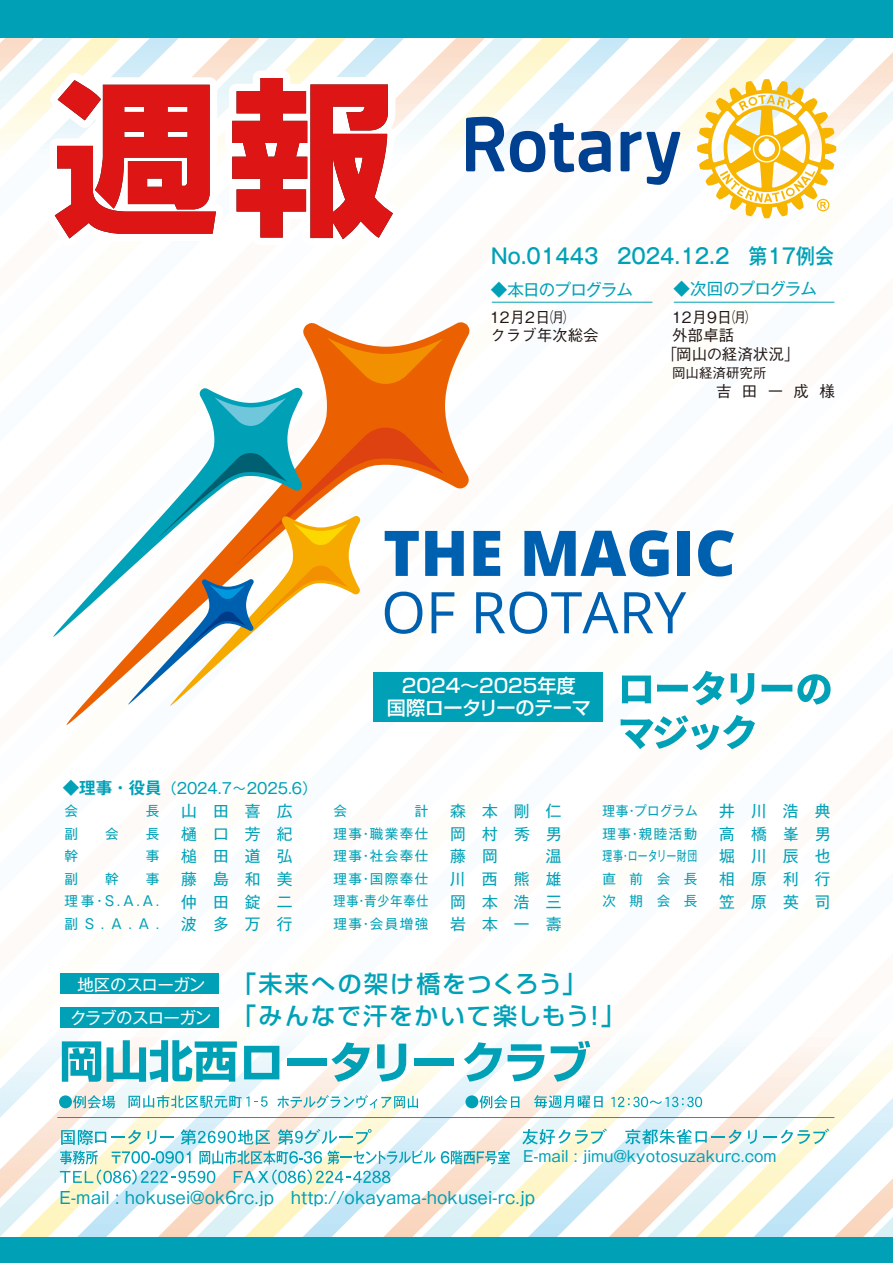
<style>
.page{position:relative;width:893px;height:1263px;background:#fff}
.page>*{position:absolute;margin:0;border:0;box-sizing:border-box;transform-origin:0 0}
.t1{font:500 24px "Shin Go Pro";letter-spacing:.09em;color:#00a1b7}
.t2{font:500 21px "Gothic MB101 Pro";color:#00a1b7;scale:.9 1}
.t3{font:500 19.2px/21.8px "Shin Go Pro";color:#fff;text-align:center}
.t4{font:16.5px "Gothic MB101 Pro";color:#00a1b7}
.t5{font:16.5px "Gothic MB101 Pro";letter-spacing:-.05em;color:#00a1b7}
.t6{font:16.5px "Gothic MB101 Pro";letter-spacing:-.045em;color:#fff}
.t7{font:15.75px/22.5px "Gothic MB101 Pro";letter-spacing:1.03em;color:#00a1b7;text-align:justify}
.t8{font:500 15.6px/18.6px "Gothic BBB Pro";color:#221815}
.t9{font:15px "Gothic MB101 Pro";color:#00a1b7}
.t10{font:13.5px/22.5px "Gothic MB101 Pro";letter-spacing:.11em;color:#00a1b7;text-align:justify}
.t11{font:13.5px/22.5px "Gothic MB101 Pro";letter-spacing:.11em;color:#00a1b7;text-align:justify;scale:.93 1}
.t12{font:500 13.5px "Gothic BBB Pro";color:#221815}
.s1{font-size:13.5px}
.s2{font-family:"Gothic MB101 Pro De";font-weight:700;font-size:16.5px}
.s3{font-family:"Gothic MB101 Pro";font-weight:400;font-size:16.5px;color:#fff}
</style>
<div class="page">
<svg style="left:0;top:39px;width:893px;height:38px"></svg>
<svg style="left:0;top:1026px;width:893px;height:58px"></svg>
<svg style="left:0;top:1084px;width:893px;height:81px"></svg>
<svg style="left:0;top:1165px;width:893px;height:38px"></svg>
<svg style="left:0;top:1203px;width:893px;height:34px"></svg>
<div style="left:0;top:0;width:893px;height:38px;background:#00a1b7"></div>
<div style="left:0;top:1237px;width:893px;height:26px;background:#00a1b7"></div>
<svg style="left:466px;top:117px;width:214px;height:68px"></svg>
<svg style="left:697px;top:79px;width:139px;height:139px"></svg>
<div style="left:61px;top:973px;width:158px;height:21px;background:#00a1b7"></div>
<div style="left:61px;top:1007px;width:158px;height:20px;background:#00a1b7"></div>
<svg style="left:62px;top:1041px;width:39px;height:41px;background:#41b8c9"></svg>
<svg style="left:107px;top:1040px;width:130px;height:42px"></svg>
<svg style="left:244px;top:1046px;width:35px;height:33px"></svg>
<div style="left:287px;top:1058px;width:40px;height:8px;background:#00a1b7"></div>
<svg style="left:331px;top:1042px;width:39px;height:40px"></svg>
<svg style="left:377px;top:1043px;width:29px;height:39px"></svg>
<div style="left:414px;top:1058px;width:39px;height:8px;background:#00a1b7"></div>
<svg style="left:464px;top:1042px;width:38px;height:40px"></svg>
<svg style="left:508px;top:1044px;width:37px;height:37px"></svg>
<svg style="left:551px;top:1041px;width:39px;height:41px"></svg>
<svg style="left:59px;top:1095px;width:56px;height:14px"></svg>
<svg style="left:129px;top:1095px;width:139px;height:13px"></svg>
<svg style="left:277px;top:1095px;width:141px;height:13px"></svg>
<svg style="left:465px;top:1095px;width:54px;height:13px"></svg>
<svg style="left:534px;top:1095px;width:69px;height:13px"></svg>
<svg style="left:611px;top:1097px;width:91px;height:10px"></svg>
<svg style="left:34px;top:38px;width:374px;height:202px"></svg>
<div style="left:373px;top:672px;width:230px;height:50px;background:#00a1b7"></div>
<hr style="left:492px;top:302px;width:160px;height:1px;background:#00a1b7">
<hr style="left:674px;top:302px;width:160px;height:1px;background:#00a1b7">
<svg style="left:522px;top:1128px;width:85px;height:16px"></svg>
<svg style="left:625px;top:1129px;width:117px;height:15px"></svg>
<svg style="left:748px;top:1130px;width:9px;height:14px"></svg>
<svg style="left:763px;top:1128px;width:66px;height:16px"></svg>
<hr style="left:57px;top:1117px;width:777px;height:1px;background:#00a1b7">
<svg style="left:60px;top:1129px;width:450px;height:56px"></svg>
<svg style="left:66px;top:322px;width:404px;height:403px"></svg>
<svg style="left:327px;top:338px;width:116px;height:49px;background:#ee7e16"></svg>
<svg style="left:53px;top:388px;width:250px;height:250px"></svg>
<svg style="left:476px;top:592px;width:210px;height:42px"></svg>
<svg style="left:127px;top:397px;width:337px;height:310px"></svg>
<svg style="left:473px;top:531px;width:27px;height:45px"></svg>
<svg style="left:524px;top:530px;width:145px;height:46px"></svg>
<div style="left:678px;top:531px;width:12px;height:45px;background:#0060b0"></div>
<svg style="left:698px;top:530px;width:36px;height:46px"></svg>
<svg style="left:622px;top:675px;width:29px;height:28px"></svg>
<svg style="left:657px;top:671px;width:97px;height:34px"></svg>
<svg style="left:762px;top:674px;width:69px;height:30px"></svg>
<svg style="left:621px;top:715px;width:134px;height:35px"></svg>
<h2 class="t2" style="left:491px;top:238px;width:382px">No.01443　2024.12.2　第17例会</h2>
<p class="t5" style="left:491px;top:276px;width:144px">◆本日のプログラム</p>
<p class="t5" style="left:674px;top:275px;width:145px">◆次回のプログラム</p>
<p class="t8" style="left:490px;top:305px;width:110px">12月2日㈪<br>クラブ年次総会</p>
<p class="t8" style="left:672px;top:305px;width:77px">12月9日㈪</p>
<p class="t8" style="left:672px;top:324px;width:64px">外部卓話</p>
<p class="t8" style="left:662px;top:343px;width:139px">「岡山の経済状況」</p>
<p class="t12" style="left:672px;top:362px;width:96px">岡山経済研究所</p>
<p class="t8" style="left:694px;top:379px;width:143px"><span class="s1">　</span> 吉 田 一 成 様</p>
<p class="t9" style="left:63px;top:776px;width:256px"><span class="s2">◆理事・役員</span>（2024.7～2025.6）</p>
<p class="t10" style="left:64px;top:798px;width:15px">会</p>
<p class="t10" style="left:146px;top:798px;width:15px">長</p>
<p class="t10" style="left:64px;top:820px;width:15px">副</p>
<p class="t10" style="left:105px;top:820px;width:15px">会</p>
<p class="t10" style="left:146px;top:820px;width:15px">長</p>
<p class="t10" style="left:64px;top:843px;width:15px">幹</p>
<p class="t10" style="left:146px;top:843px;width:15px">事</p>
<p class="t10" style="left:64px;top:865px;width:15px">副</p>
<p class="t10" style="left:105px;top:865px;width:15px">幹</p>
<p class="t10" style="left:64px;top:865px;width:97px;text-indent:81px">事理事・Ｓ.Ａ.Ａ.副Ｓ.Ａ.Ａ.</p>
<p class="t7" style="left:181px;top:798px;width:113px">山田喜広樋口芳紀槌田道弘藤島和美仲田錠二波多万行</p>
<p class="t3" style="left:387px;top:672px;width:206px">2024～2025年度<br>国際ロータリーのテーマ</p>
<p class="t10" style="left:333px;top:798px;width:97px;text-indent:81px">計理事・職業奉仕理事・社会奉仕理事・国際奉仕理事・青少年奉仕理事・会員増強</p>
<p class="t7" style="left:450px;top:798px;width:113px">森本剛仁岡村秀男藤岡　温川西熊雄岡本浩三岩本一壽</p>
<p class="t11" style="left:602px;top:798px;width:104px">理事・プログラム理事・親睦活動理事・ロータリー財団直前会長次期会長</p>
<p class="t7" style="left:719px;top:798px;width:113px">井川浩典高橋峯男堀川辰也相原利行笠原英司</p>
<p class="t10" style="left:333px;top:798px;width:15px">会</p>
<h1 class="t1" style="left:77px;top:964px;width:511px"><span class="s3">地区のスローガン</span> 「未来への架け橋をつくろう」</h1>
<p class="t6" style="left:70px;top:1004px;width:143px">クラブのスローガン</p>
<h1 class="t1" style="left:232px;top:996px;width:394px">「みんなで汗をかいて楽しもう！」</h1>
<p class="t9" style="left:523px;top:1144px;width:255px">E-mail : jimu@kyotosuzakurc.com</p>
<p class="t4" style="left:60px;top:1183px;width:477px">E-mail : hokusei@ok6rc.jp　http://okayama-hokusei-rc.jp</p>
</div>
